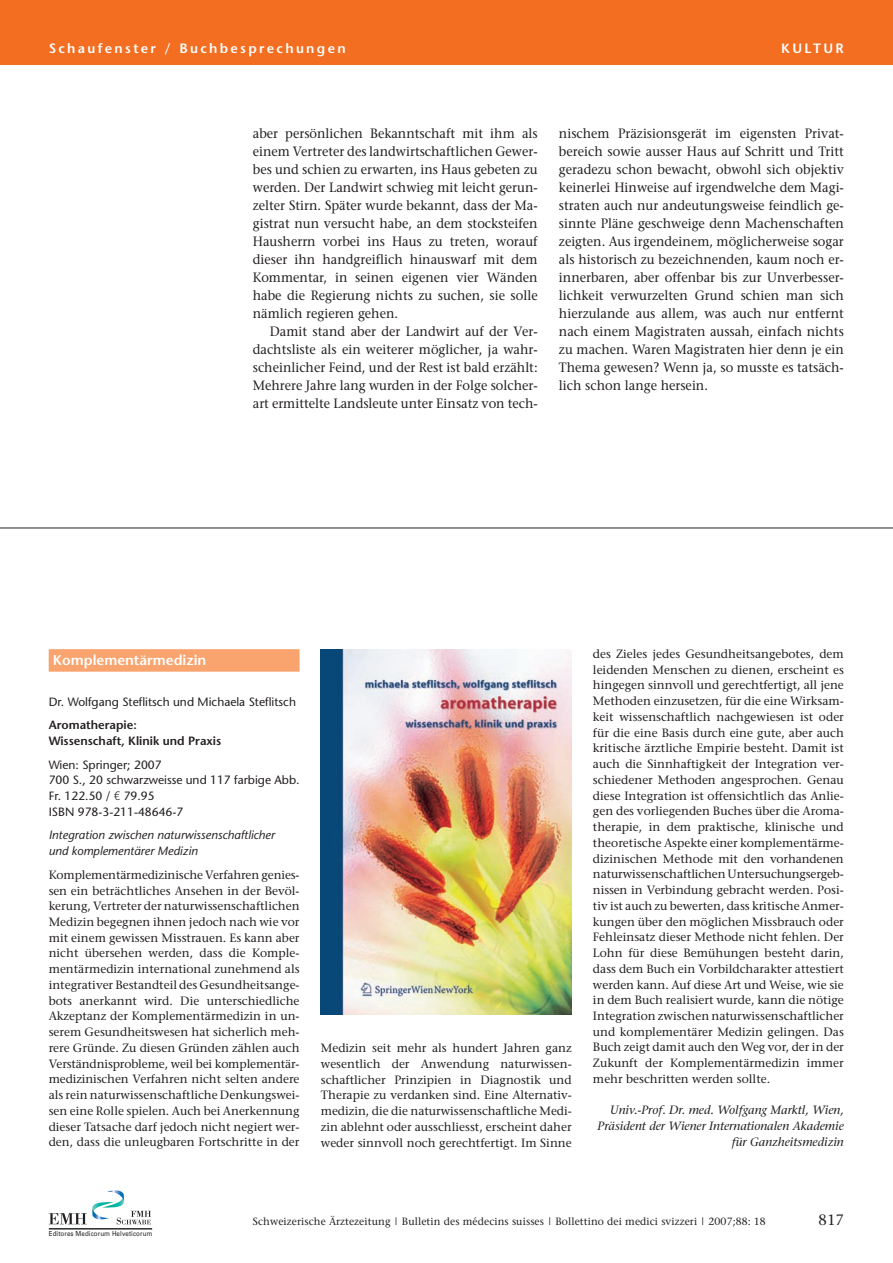
<style>
.page{position:relative;width:893px;height:1263px;background:#fff}
.page>*{position:absolute;margin:0;border:0;box-sizing:border-box;transform-origin:0 0}
.t1{font:15px "Stone Serif";color:#231f20}
.t2{font:600 14.25px "Stone Sans";color:#fff}
.t3{font:13.5px/18px "Stone Serif";color:#231f20;text-align:justify;scale:.95 1}
.t4{font:600 13.5px "Stone Sans";letter-spacing:.17em;color:#fff}
.t5{font:12px/15.8px "Stone Serif";color:#231f20;text-align:justify}
.t6{font:12px/15.8px "Stone Sans";color:#231f20}
.t7{font:italic 12px/15.8px "Stone Serif";color:#231f20;text-align:right}
.t8{font:italic 12px/15.8px "Stone Sans";color:#231f20}
.t9{font:600 12px/15.8px "Stone Sans";color:#231f20}
.t10{font:10.5px "Stone Serif";letter-spacing:.01em;color:#231f20}
.t11{font:6.9px "Univers";letter-spacing:.015em;color:#231f20;scale:.9 1}
.s1{font-family:"Linotype Euro Font Ato F"}
</style>
<div class="page">
<svg style="left:49px;top:1190px;width:102px;height:34px"></svg>
<hr style="left:49px;top:1228px;width:103px;height:1px;background:#231f20">
<div style="left:0;top:0;width:893px;height:64px;background:#f36e21"></div>
<div style="left:49px;top:649px;width:251px;height:23px;background:#f9a46e"></div>
<img style="left:321px;top:649px;width:251px;height:366px">
<hr style="left:0;top:528px;width:893px;height:1px;background:#231f20">
<p class="t4" style="left:49px;top:42px;width:299px">Schaufenster / Buchbesprechungen</p>
<p class="t4" style="left:781px;top:42px;width:64px">KULTUR</p>
<p class="t3" style="left:253px;top:126px;width:301px">aber persönlichen Bekanntschaft mit ihm als einem Vertreter des landwirtschaftlichen Gewer&shy;bes und schien zu erwarten, ins Haus gebeten zu werden. Der Landwirt schwieg mit leicht gerun&shy;zelter Stirn. Später wurde bekannt, dass der Ma&shy;gistrat nun versucht habe, an dem stocksteifen Hausherrn vorbei ins Haus zu treten, worauf dieser ihn handgreiflich hinauswarf mit dem Kommentar, in seinen eigenen vier Wänden habe die Regierung nichts zu suchen, sie solle nämlich regieren gehen.</p>
<p class="t3" style="left:253px;top:324px;width:301px;text-indent:17px">Damit stand aber der Landwirt auf der Ver&shy;dachtsliste als ein weiterer möglicher, ja wahr&shy;scheinlicher Feind, und der Rest ist bald erzählt:<br>Mehrere Jahre lang wurden in der Folge solcher&shy;art ermittelte Landsleute unter Einsatz von tech-</p>
<p class="t3" style="left:559px;top:126px;width:301px">nischem Präzisionsgerät im eigensten Privat&shy;bereich sowie ausser Haus auf Schritt und Tritt geradezu schon bewacht, obwohl sich objektiv keinerlei Hinweise auf irgendwelche dem Magi&shy;straten auch nur andeutungsweise feindlich ge&shy;sinnte Pläne geschweige denn Machenschaften zeigten. Aus irgendeinem, möglicherweise sogar als historisch zu bezeichnenden, kaum noch er&shy;innerbaren, aber offenbar bis zur Unverbesser&shy;lichkeit verwurzelten Grund schien man sich hierzulande aus allem, was auch nur entfernt nach einem Magistraten aussah, einfach nichts zu machen. Waren Magistraten hier denn je ein Thema gewesen? Wenn ja, so musste es tatsäch&shy;lich schon lange hersein.</p>
<p class="t2" style="left:53px;top:655px;width:155px">Komplementärmedizin</p>
<p class="t6" style="left:49px;top:694px;width:249px">Dr. Wolfgang Steflitsch und Michaela Steflitsch</p>
<p class="t9" style="left:49px;top:718px;width:174px">Aromatherapie:<br>Wissenschaft, Klinik und Praxis</p>
<p class="t6" style="left:49px;top:757px;width:252px">Wien: Springer; 2007<br>700 S., 20 schwarzweisse und 117 farbige Abb.<br>Fr. 122.50 / <span class="s1">B</span> 79.95<br>ISBN 978-3-211-48646-7</p>
<p class="t8" style="left:49px;top:828px;width:228px">Integration zwischen naturwissenschaftlicher und komplementärer Medizin</p>
<p class="t5" style="left:49px;top:868px;width:252px">Komplementärmedizinische Verfahren genies&shy;sen ein beträchtliches Ansehen in der Bevöl&shy;kerung, Vertreter der naturwissenschaftlichen Medizin begegnen ihnen jedoch nach wie vor mit einem gewissen Misstrauen. Es kann aber nicht übersehen werden, dass die Komple&shy;mentärmedizin international zunehmend als integrativer Bestandteil des Gesundheitsange&shy;bots anerkannt wird. Die unterschiedliche Akzeptanz der Komplementärmedizin in un&shy;serem Gesundheitswesen hat sicherlich meh&shy;rere Gründe. Zu diesen Gründen zählen auch Verständnisprobleme, weil bei komplementär&shy;medizinischen Verfahren nicht selten andere als rein naturwissenschaftliche Denkungswei&shy;sen eine Rolle spielen. Auch bei Anerkennung dieser Tatsache darf jedoch nicht negiert wer&shy;den, dass die unleugbaren Fortschritte in der</p>
<p class="t5" style="left:321px;top:1041px;width:252px">Medizin seit mehr als hundert Jahren ganz wesentlich der Anwendung naturwissen&shy;schaftlicher Prinzipien in Diagnostik und Therapie zu verdanken sind. Eine Alternativ&shy;medizin, die die naturwissenschaftliche Medi&shy;zin ablehnt oder ausschliesst, erscheint daher weder sinnvoll noch gerechtfertigt. Im Sinne</p>
<p class="t5" style="left:593px;top:647px;width:252px">des Zieles jedes Gesundheitsangebotes, dem leidenden Menschen zu dienen, erscheint es hingegen sinnvoll und gerechtfertigt, all jene Methoden einzusetzen, für die eine Wirksam&shy;keit wissenschaftlich nachgewiesen ist oder für die eine Basis durch eine gute, aber auch kritische ärztliche Empirie besteht. Damit ist auch die Sinnhaftigkeit der Integration ver&shy;schiedener Methoden angesprochen. Genau diese Integration ist offensichtlich das Anlie&shy;gen des vorliegenden Buches über die Aroma&shy;therapie, in dem praktische, klinische und theoretische Aspekte einer komplementärme&shy;dizinischen Methode mit den vorhandenen naturwissenschaftlichen Untersuchungsergeb&shy;nissen in Verbindung gebracht werden. Posi&shy;tiv ist auch zu bewerten, dass kritische Anmer&shy;kungen über den möglichen Missbrauch oder Fehleinsatz dieser Methode nicht fehlen. Der Lohn für diese Bemühungen besteht darin, dass dem Buch ein Vorbildcharakter attestiert werden kann. Auf diese Art und Weise, wie sie in dem Buch realisiert wurde, kann die nötige Integration zwischen naturwissenschaftlicher und komplementärer Medizin gelingen. Das Buch zeigt damit auch den Weg vor, der in der Zukunft der Komplementärmedizin immer mehr beschritten werden sollte.</p>
<p class="t7" style="left:598px;top:1103px;width:248px">Univ.-Prof. Dr. med. Wolfgang Marktl, Wien,<br>Präsident der Wiener Internationalen Akademie für Ganzheitsmedizin</p>
<p class="t11" style="left:49px;top:1229px;width:117px">Editores Medicorum Helveticorum</p>
<p class="t10" style="left:253px;top:1217px;width:515px">Schweizerische Ärztezeitung | Bulletin des médecins suisses | Bollettino dei medici svizzeri | 2007;88: 18</p>
<p class="t1" style="left:818px;top:1213px;width:27px">817</p>
</div>
